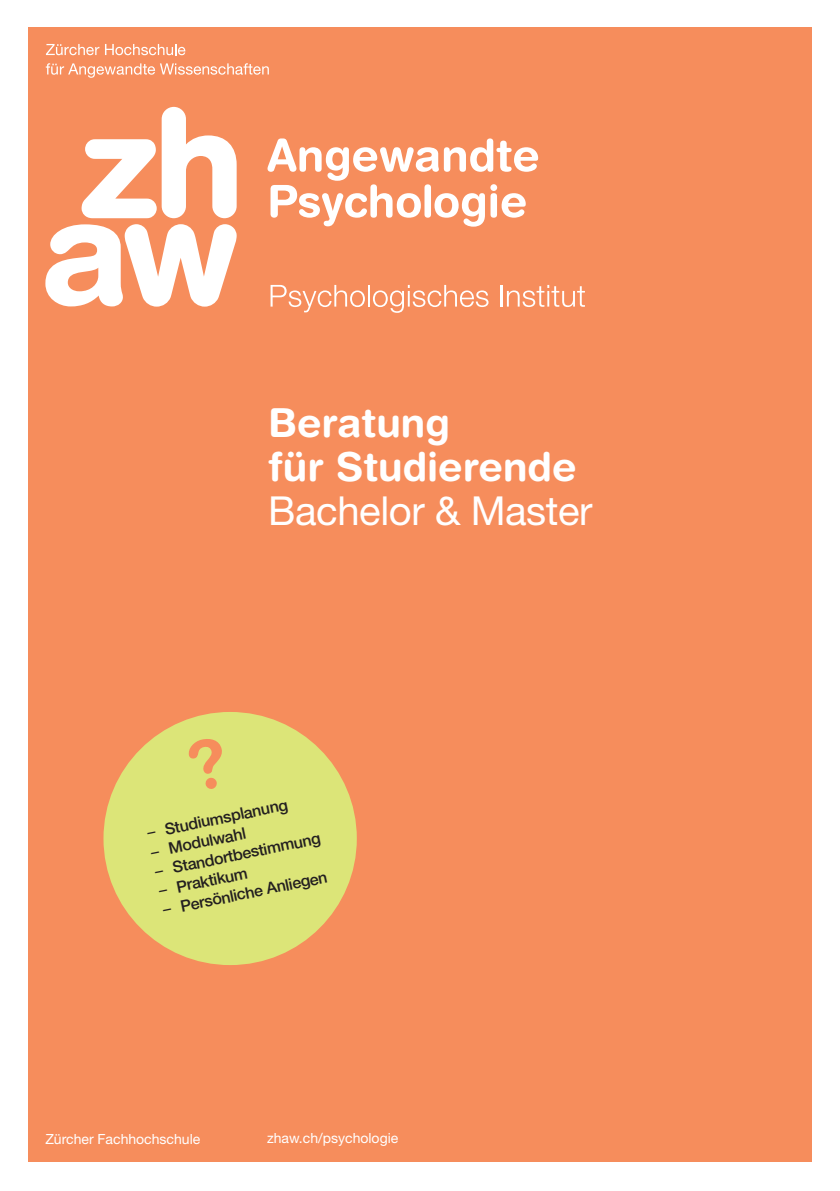
<style>
.page{position:relative;width:840px;height:1191px;background:#fff}
.page>*{position:absolute;margin:0;border:0;box-sizing:border-box;transform-origin:0 0}
.t1{font:700 40px/44px "Helvetica Rounded LT Std";color:#fff}
.t2{font:500 16px "Helvetica Neue LT Pro";color:#231f20}
.t3{font:14px "Helvetica Neue LT Pro";color:#fff}
.s1{font-family:"Helvetica Neue LT Pro";font-weight:400}
.s2{font-weight:400}
</style>
<div class="page">
<div style="left:28px;top:27px;width:783px;height:1134px;background:#f68d5c"></div>
<svg style="left:45px;top:224px;width:191px;height:83px"></svg>
<svg style="left:81px;top:107px;width:155px;height:111px"></svg>
<svg style="left:46px;top:44px;width:53px;height:11px"></svg>
<svg style="left:105px;top:44px;width:80px;height:11px"></svg>
<svg style="left:46px;top:63px;width:223px;height:15px"></svg>
<svg style="left:267px;top:138px;width:271px;height:89px"></svg>
<svg style="left:270px;top:285px;width:218px;height:28px"></svg>
<hr style="left:500px;top:285px;width:2px;height:21px;background:#fff">
<svg style="left:506px;top:285px;width:78px;height:22px"></svg>
<div style="left:103px;top:712px;width:253px;height:253px;background:#dce578;border-radius:50%"></div>
<p class="t1" style="left:268px;top:399px;width:325px">Beratung<br>für Studierende<br><span class="s1">Bachelor &amp; Master</span></p>
<p class="t2" style="left:145px;top:822px;width:145px;rotate:-11deg"><span class="s2">–</span> Studiumsplanung</p>
<p class="t2" style="left:149px;top:842px;width:98px;rotate:-11deg"><span class="s2">–</span> Modulwahl</p>
<p class="t2" style="left:153px;top:861px;width:170px;rotate:-11deg"><span class="s2">–</span> Standortbestimmung</p>
<p class="t2" style="left:157px;top:880px;width:92px;rotate:-11deg"><span class="s2">–</span> Praktikum</p>
<p class="t2" style="left:161px;top:899px;width:169px;rotate:-11deg"><span class="s2">–</span> Persönliche Anliegen</p>
<p class="t3" style="left:45px;top:1130px;width:156px">Zürcher Fachhochschule</p>
<p class="t3" style="left:267px;top:1129px;width:133px">zhaw.ch/psychologie</p>
</div>
